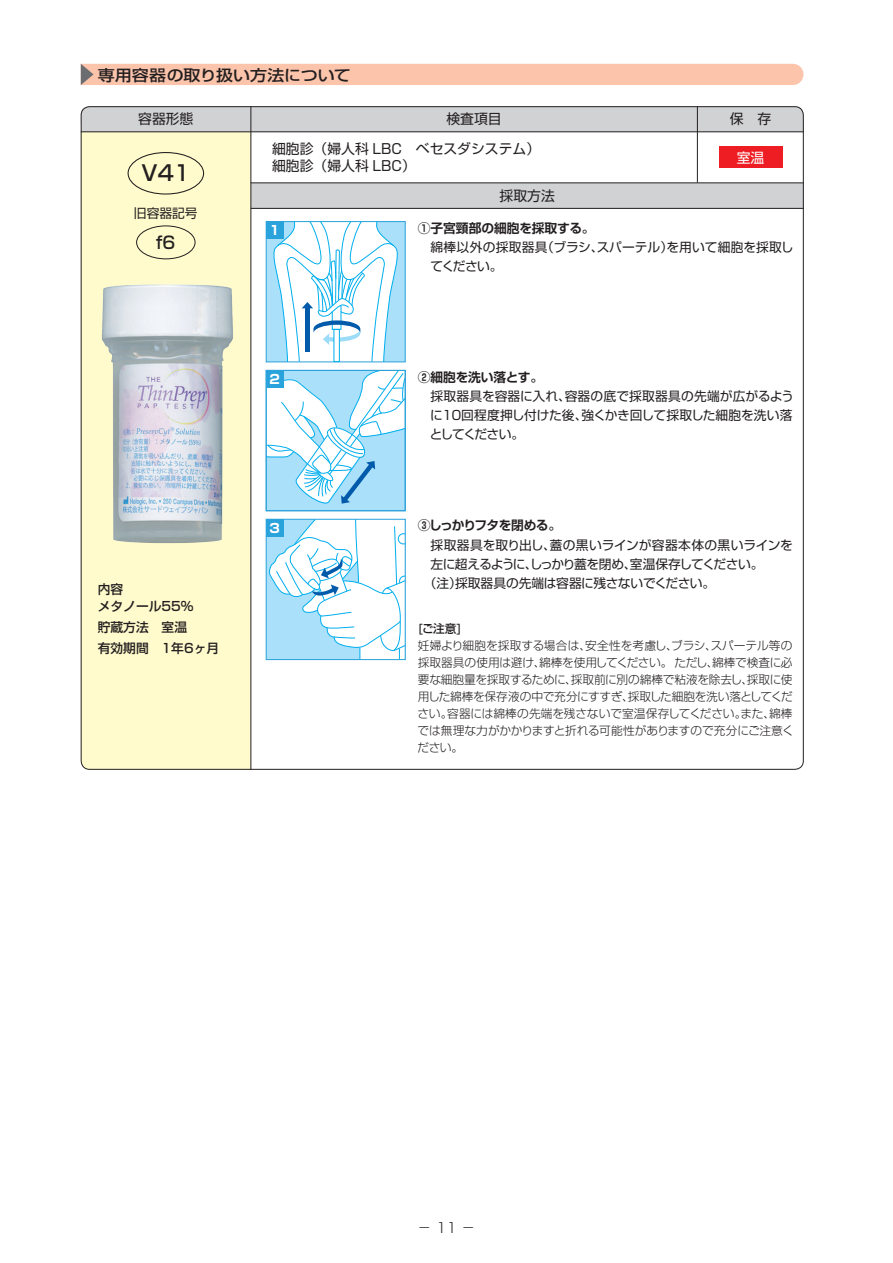
<style>
.page{position:relative;width:893px;height:1263px;background:#fff}
.page>*{position:absolute;margin:0;border:0;box-sizing:border-box;transform-origin:0 0}
.ノーマル{font:500 21.3px "Shin Go Pro";color:#231f20}
.ノーマル-2{font:500 16.95px "Shin Go Pro";color:#231f20}
.ノーマル-3{font:500 15.3px "Shin Go Pro";letter-spacing:-.005em;color:#231f20;scale:1.11 1}
.ノーマル-4{font:13.8px "Shin Go Pro";color:#231f20}
.ノーマル-5{font:300 13.8px "Shin Go Pro";color:#231f20}
.ノーマル-6{font:13.8px "Shin Go Pro";color:#fff}
.ノーマル-7{font:12.75px/19.2px "Shin Go Pro";letter-spacing:-.01em;color:#231f20}
.ノーマル-8{font:12.75px/19.2px "Shin Go Pro";letter-spacing:.01em;color:#231f20}
.ノーマル-9{font:12.75px "Shin Go Pro";letter-spacing:-.085em;color:#231f20}
.ノーマル-10{font:500 12.75px "Shin Go Pro";color:#231f20}
.t1{font:700 12.75px "Shin Go Pro De";letter-spacing:-.085em;color:#231f20}
.t2{font:700 12.75px "Shin Go Pro";color:#fff}
.t3{font:300 11.7px/17px "Shin Go Pro";letter-spacing:-.02em;color:#231f20}
.s1{font-family:"Shin Go Pro De";font-weight:700}
.s2{font-weight:500}
</style>
<div class="page">
<div style="left:81px;top:64px;width:722px;height:21px;background:#fbc4ab"></div>
<div style="left:81px;top:132px;width:169px;height:638px;background:#fffbcc"></div>
<div style="left:81px;top:106px;width:723px;height:26px;background:#d1d2d4;border-radius:9px"></div>
<div style="left:81px;top:119px;width:723px;height:13px;background:#d1d2d4"></div>
<div style="left:251px;top:183px;width:553px;height:25px;background:#d1d2d4"></div>
<hr style="left:81px;top:131px;width:723px;height:1px;background:#231f20">
<hr style="left:251px;top:182px;width:553px;height:1px;background:#231f20">
<hr style="left:251px;top:208px;width:553px;height:1px;background:#231f20">
<hr style="left:250px;top:106px;width:1px;height:664px;background:#231f20">
<img style="left:92px;top:276px;width:147px;height:276px">
<div style="left:266px;top:370px;width:139px;height:141px;background:#aae0f9"></div>
<svg style="left:266px;top:221px;width:139px;height:142px"></svg>
<div style="left:305px;top:308px;width:5px;height:43px;background:#015aaa"></div>
<svg style="left:265px;top:369px;width:141px;height:136px"></svg>
<div style="left:266px;top:370px;width:17px;height:17px;background:#2aa2db"></div>
<svg style="left:268px;top:518px;width:138px;height:140px"></svg>
<div style="left:266px;top:519px;width:140px;height:141px;border:1px solid #2aa2db"></div>
<div style="left:266px;top:370px;width:140px;height:141px;border:1px solid #2aa2db"></div>
<div style="left:128px;top:152px;width:76px;height:43px;border:1px solid #231f20;border-radius:50%"></div>
<div style="left:136px;top:226px;width:59px;height:33px;border:1px solid #231f20;border-radius:50%"></div>
<hr style="left:697px;top:106px;width:1px;height:76px;background:#231f20">
<div style="left:719px;top:147px;width:63px;height:21px;background:#ee1d23"></div>
<p class="ノーマル-3" style="left:98px;top:62px;width:230px">専用容器の取り扱い方法について</p>
<p class="ノーマル-4" style="left:138px;top:108px;width:57px">容器形態</p>
<p class="ノーマル-4" style="left:446px;top:108px;width:57px">検査項目</p>
<p class="ノーマル-4" style="left:730px;top:107px;width:43px">保　存</p>
<p class="ノーマル" style="left:142px;top:156px;width:50px">V41</p>
<p class="ノーマル-7" style="left:134px;top:202px;width:65px">旧容器記号</p>
<p class="ノーマル-2" style="left:156px;top:228px;width:21px">f6</p>
<p class="ノーマル-10" style="left:98px;top:578px;width:27px">内容</p>
<p class="ノーマル-10" style="left:98px;top:595px;width:97px">メタノール55％</p>
<p class="ノーマル-10" style="left:98px;top:617px;width:91px">貯蔵方法 室温</p>
<p class="ノーマル-10" style="left:98px;top:638px;width:123px">有効期間 1年6ヶ月</p>
<p class="ノーマル-4" style="left:272px;top:138px;width:270px">細胞診（婦人科 LBC　ベセスダシステム）</p>
<p class="ノーマル-4" style="left:272px;top:155px;width:145px">細胞診（婦人科 LBC）</p>
<p class="ノーマル-4" style="left:500px;top:184px;width:57px">採取方法</p>
<p class="ノーマル-6" style="left:737px;top:146px;width:29px">室温</p>
<p class="t2" style="left:269px;top:220px;width:12px">1</p>
<p class="ノーマル-8" style="left:430px;top:217px;width:365px;text-indent:-13px"><span class="s1">①子宮頸部の細胞を採取する。<br></span>綿棒以外の採取器具（ブラシ、スパーテル）を用いて細胞を採取してください。</p>
<p class="t2" style="left:269px;top:369px;width:12px">2</p>
<p class="ノーマル-7" style="left:430px;top:366px;width:366px;text-indent:-12px"><span class="s1">②細胞を洗い落とす。<br></span>採取器具を容器に入れ、容器の底で採取器具の先端が広がるように１０回程度押し付けた後、強くかき回して採取した細胞を洗い落としてください。</p>
<p class="t2" style="left:269px;top:518px;width:12px">3</p>
<p class="t1" style="left:418px;top:515px;width:145px">③しっかりフタを閉める。</p>
<p class="ノーマル-8" style="left:431px;top:534px;width:364px">採取器具を取り出し、蓋の黒いラインが容器本体の黒いラインを</p>
<p class="ノーマル-9" style="left:431px;top:553px;width:334px">左に超えるように、しっかり蓋を閉め、室温保存してください。</p>
<p class="ノーマル-7" style="left:424px;top:572px;width:293px">（注）採取器具の先端は容器に残さないでください。</p>
<p class="t3" style="left:417px;top:618px;width:378px"><span class="s2">[ご注意]<br></span>妊婦より細胞を採取する場合は、安全性を考慮し、ブラシ、スパーテル等の採取器具の使用は避け、綿棒を使用してください。 ただし、綿棒で検査に必要な細胞量を採取するために、採取前に別の綿棒で粘液を除去し、採取に使用した綿棒を保存液の中で充分にすすぎ、採取した細胞を洗い落としてください。容器には綿棒の先端を残さないで室温保存してください。また、綿棒では無理な力がかかりますと折れる可能性がありますので充分にご注意ください。</p>
<p class="ノーマル-5" style="left:418px;top:1216px;width:59px">− 11 −</p>
</div>
